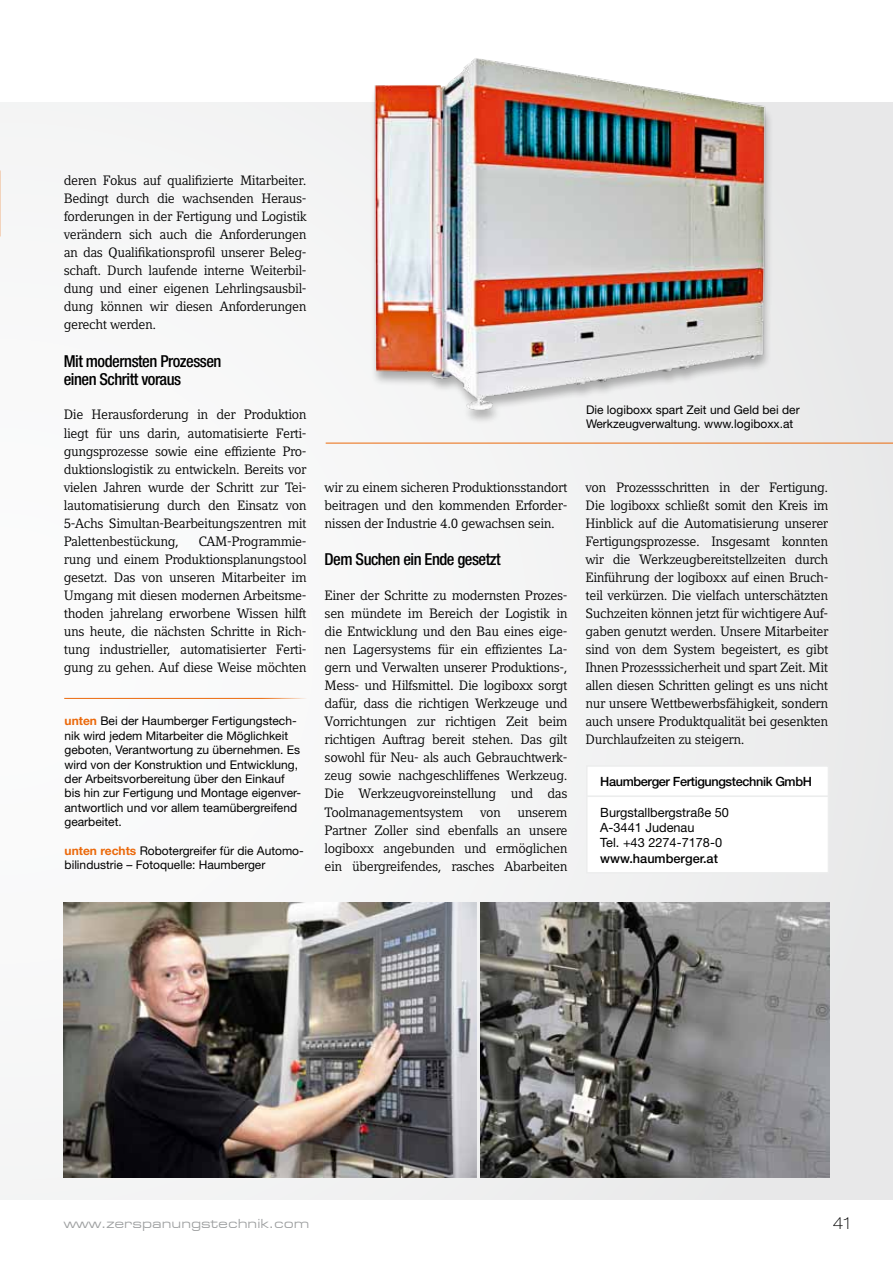
<style>
.page{position:relative;width:893px;height:1263px;background:#fff}
.page>*{position:absolute;margin:0;border:0;box-sizing:border-box;transform-origin:0 0}
.t1{font:500 condensed 16.5px/18px "Helvetica Neue";letter-spacing:-.03em;color:#000}
.t2{font:100 expanded 16.5px "Helvetica Neue";color:#000}
.t3{font:13.5px/18px "Compatil Letter LT Pro";letter-spacing:-.03em;color:#000;text-align:justify}
.t4{font:13.5px "Eurostile Extended Roman DTC";color:#9c9e9f}
.t5{font:12.75px/15.3px "Helvetica Neue";color:#000}
.t6{font:500 12.75px "Helvetica Neue";letter-spacing:-.03em;color:#000}
.t7{font:500 12.75px "Helvetica Neue";color:#000}
.t8{font:12px/14.4px "Helvetica Neue";color:#000}
.s1{font-weight:700;color:#eb690b}
</style>
<div class="page">
<div style="left:0;top:102px;width:893px;height:1098px;background:linear-gradient(to right,#fcfcfc,#ebebec)"></div>
<img style="left:325px;top:58px;width:516px;height:395px">
<img style="left:480px;top:902px;width:349px;height:276px">
<img style="left:64px;top:902px;width:412px;height:275px">
<div style="left:587px;top:766px;width:241px;height:30px;background:#fff"></div>
<div style="left:586px;top:765px;width:243px;height:32px;border:2px solid #eceded"></div>
<div style="left:587px;top:796px;width:241px;height:77px;background:#fff"></div>
<div style="left:586px;top:795px;width:243px;height:78px;border:2px solid #eceded"></div>
<hr style="left:64px;top:698px;width:243px;height:1px;background:#eb690b">
<hr style="left:326px;top:443px;width:567px;height:1px;background:#eb690b">
<p class="t3" style="left:64px;top:171px;width:244px">deren Fokus auf qualifizierte Mitarbeiter.<br>Bedingt durch die wachsenden Heraus&shy;forderungen in der Fertigung und Logistik verändern sich auch die Anforderungen an das Qualifikationsprofil unserer Beleg&shy;schaft. Durch laufende interne Weiterbil&shy;dung und einer eigenen Lehrlingsausbil&shy;dung können wir diesen Anforderungen gerecht werden.</p>
<p class="t1" style="left:64px;top:352px;width:159px">Mit modernsten Prozessen einen Schritt voraus</p>
<p class="t3" style="left:64px;top:406px;width:244px">Die Herausforderung in der Produktion liegt für uns darin, automatisierte Ferti&shy;gungsprozesse sowie eine effiziente Pro&shy;duktionslogistik zu entwickeln. Bereits vor vielen Jahren wurde der Schritt zur Tei&shy;lautomatisierung durch den Einsatz von 5-Achs Simultan-Bearbeitungszentren mit Palettenbestückung,</p>
<p class="t3" style="left:64px;top:532px;width:244px;text-indent:135px">CAM-Programmie&shy;rung und einem Produktionsplanungstool gesetzt. Das von unseren Mitarbeiter im Umgang mit diesen modernen Arbeitsme&shy;thoden jahrelang erworbene Wissen hilft uns heute, die nächsten Schritte in Rich&shy;tung industrieller, automatisierter Ferti&shy;gung zu gehen. Auf diese Weise möchten</p>
<p class="t8" style="left:65px;top:714px;width:238px"><span class="s1">unten</span> Bei der Haumberger Fertigungstech&shy;nik wird jedem Mitarbeiter die Möglichkeit geboten, Verantwortung zu übernehmen. Es wird von der Konstruktion und Entwicklung, der Arbeitsvorbereitung über den Einkauf bis hin zur Fertigung und Montage eigenver&shy;antwortlich und vor allem teamübergreifend gearbeitet.</p>
<p class="t8" style="left:65px;top:843px;width:241px"><span class="s1">unten rechts</span> Robotergreifer für die Automo&shy;bilindustrie – Fotoquelle: Haumberger</p>
<p class="t3" style="left:325px;top:478px;width:244px">wir zu einem sicheren Produktionsstandort beitragen und den kommenden Erforder&shy;nissen der Industrie 4.0 gewachsen sein.</p>
<p class="t1" style="left:325px;top:550px;width:178px">Dem Suchen ein Ende gesetzt</p>
<p class="t3" style="left:325px;top:586px;width:244px">Einer der Schritte zu modernsten Prozes&shy;sen mündete im Bereich der Logistik in die Entwicklung und den Bau eines eige&shy;nen Lagersystems für ein effizientes La&shy;gern und Verwalten unserer Produktions-, Mess- und Hilfsmittel. Die logiboxx sorgt dafür, dass die richtigen Werkzeuge und Vorrichtungen zur richtigen Zeit beim richtigen Auftrag bereit stehen. Das gilt sowohl für Neu- als auch Gebrauchtwerk&shy;zeug sowie nachgeschliffenes Werkzeug.<br>Die Werkzeugvoreinstellung und das Toolmanagementsystem von unserem Partner Zoller sind ebenfalls an unsere logiboxx angebunden und ermöglichen ein übergreifendes, rasches Abarbeiten</p>
<p class="t8" style="left:586px;top:402px;width:215px">Die logiboxx spart Zeit und Geld bei der<br>Werkzeugverwaltung. www.logiboxx.at</p>
<p class="t3" style="left:585px;top:478px;width:244px">von Prozessschritten in der Fertigung.<br>Die logiboxx schließt somit den Kreis im Hinblick auf die Automatisierung unserer Fertigungsprozesse. Insgesamt konnten wir die Werkzeugbereitstellzeiten durch Einführung der logiboxx auf einen Bruch&shy;teil verkürzen. Die vielfach unterschätzten Suchzeiten können jetzt für wichtigere Auf&shy;gaben genutzt werden. Unsere Mitarbeiter sind von dem System begeistert, es gibt Ihnen Prozesssicherheit und spart Zeit. Mit allen diesen Schritten gelingt es uns nicht nur unsere Wettbewerbsfähigkeit, sondern auch unsere Produktqualität bei gesenkten Durchlaufzeiten zu steigern.</p>
<p class="t6" style="left:600px;top:774px;width:213px">Haumberger Fertigungstechnik GmbH</p>
<p class="t5" style="left:600px;top:804px;width:130px">Burgstallbergstraße 50<br>A-3441 Judenau<br>Tel. +43 2274-7178-0</p>
<p class="t7" style="left:600px;top:850px;width:119px">www.haumberger.at</p>
<p class="t4" style="left:64px;top:1216px;width:247px">www.zerspanungstechnik.com</p>
<p class="t2" style="left:833px;top:1214px;width:19px">41</p>
</div>
